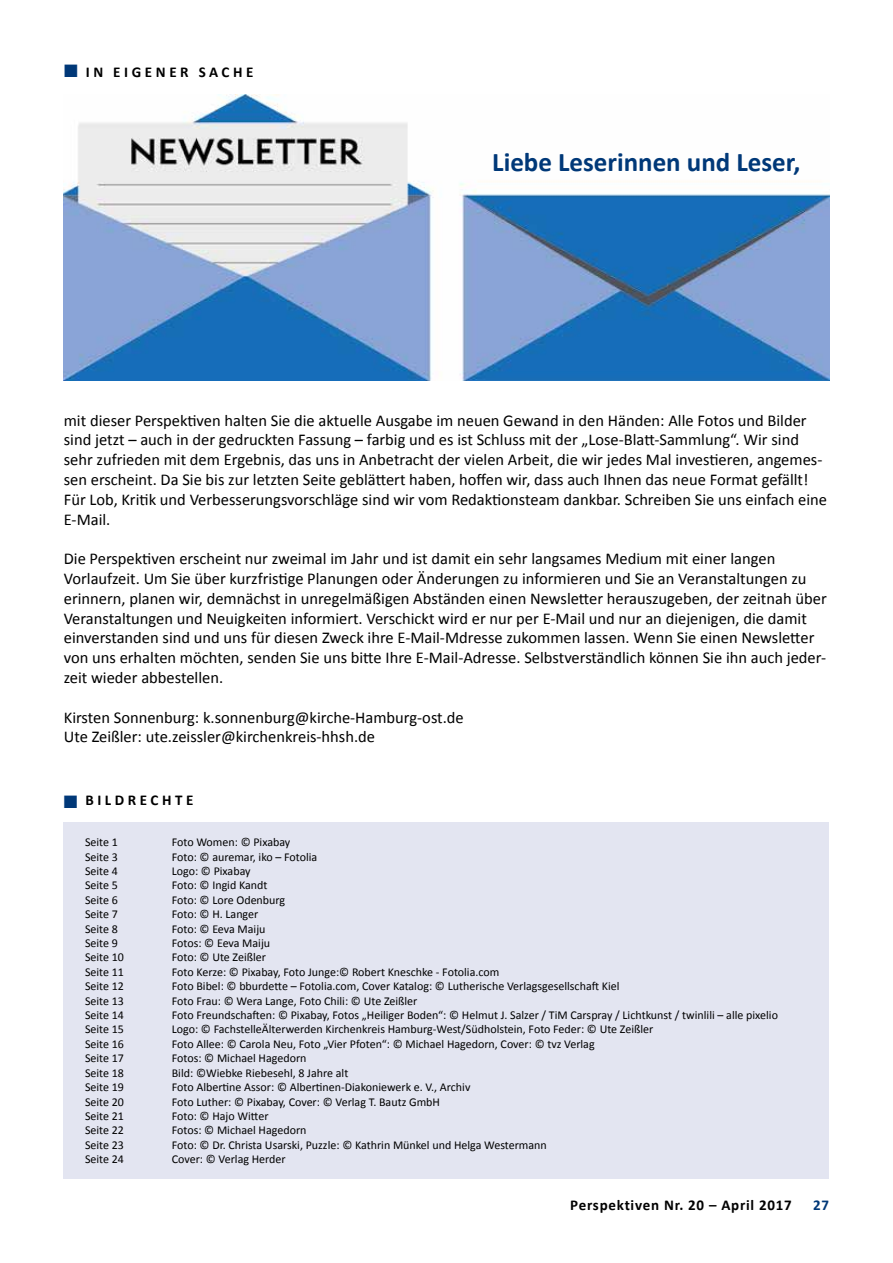
<style>
.page{position:relative;width:893px;height:1263px;background:#fff}
.page>*{position:absolute;margin:0;border:0;box-sizing:border-box;transform-origin:0 0}
.t1{font:700 27px "Calibri";color:#003878}
.t2{font:16.5px/19.8px "Calibri";color:#000}
.t3{font:700 15px "Calibri";letter-spacing:.05em;color:#000}
.t4{font:700 15px "Calibri";letter-spacing:.24em;color:#000}
.t5{font:700 15px "Calibri";color:#003878}
.t6{font:12px "Calibri";color:#000}
.s1{color:#003878}
</style>
<div class="page">
<img style="left:64px;top:95px;width:765px;height:286px">
<div style="left:64px;top:823px;width:765px;height:356px;background:#e3e5f1"></div>
<p class="t4" style="left:64px;top:62px;width:191px"><span class="s1">■</span> IN EIGENER SACHE</p>
<h1 class="t1" style="left:492px;top:145px;width:310px">Liebe Leserinnen und Leser,</h1>
<p class="t2" style="left:64px;top:410px;width:765px">mit dieser Perspektiven halten Sie die aktuelle Ausgabe im neuen Gewand in den Händen: Alle Fotos und Bilder sind jetzt – auch in der gedruckten Fassung – farbig und es ist Schluss mit der „Lose-Blatt-Sammlung“. Wir sind sehr zufrieden mit dem Ergebnis, das uns in Anbetracht der vielen Arbeit, die wir jedes Mal investieren, angemes&shy;sen erscheint. Da Sie bis zur letzten Seite geblättert haben, hoffen wir, dass auch Ihnen das neue Format gefällt!<br>Für Lob, Kritik und Verbesserungsvorschläge sind wir vom Redaktionsteam dankbar. Schreiben Sie uns einfach eine E-Mail.</p>
<p class="t2" style="left:64px;top:549px;width:764px">Die Perspektiven erscheint nur zweimal im Jahr und ist damit ein sehr langsames Medium mit einer langen Vorlaufzeit. Um Sie über kurzfristige Planungen oder Änderungen zu informieren und Sie an Veranstaltungen zu erinnern, planen wir, demnächst in unregelmäßigen Abständen einen Newsletter herauszugeben, der zeitnah über Veranstaltungen und Neuigkeiten informiert. Verschickt wird er nur per E-Mail und nur an diejenigen, die damit einverstanden sind und uns für diesen Zweck ihre E-Mail-Mdresse zukommen lassen. Wenn Sie einen Newsletter von uns erhalten möchten, senden Sie uns bitte Ihre E-Mail-Adresse. Selbstverständlich können Sie ihn auch jeder&shy;zeit wieder abbestellen.</p>
<p class="t2" style="left:64px;top:707px;width:402px">Kirsten Sonnenburg: k.sonnenburg@kirche-Hamburg-ost.de<br>Ute Zeißler: ute.zeissler@kirchenkreis-hhsh.de</p>
<p class="t4" style="left:64px;top:791px;width:131px"><span class="s1">■</span> BILDRECHTE</p>
<p class="t6" style="left:85px;top:835px;width:34px">Seite 1</p>
<p class="t6" style="left:172px;top:835px;width:120px">Foto Women: © Pixabay</p>
<p class="t6" style="left:85px;top:849px;width:34px">Seite 3</p>
<p class="t6" style="left:172px;top:849px;width:147px">Foto: © auremar, iko – Fotolia</p>
<p class="t6" style="left:85px;top:863px;width:34px">Seite 4</p>
<p class="t6" style="left:172px;top:863px;width:80px">Logo: © Pixabay</p>
<p class="t6" style="left:85px;top:878px;width:34px">Seite 5</p>
<p class="t6" style="left:172px;top:878px;width:97px">Foto: © Ingid Kandt</p>
<p class="t6" style="left:85px;top:892px;width:34px">Seite 6</p>
<p class="t6" style="left:172px;top:892px;width:115px">Foto: © Lore Odenburg</p>
<p class="t6" style="left:85px;top:907px;width:34px">Seite 7</p>
<p class="t6" style="left:172px;top:907px;width:88px">Foto: © H. Langer</p>
<p class="t6" style="left:85px;top:921px;width:34px">Seite 8</p>
<p class="t6" style="left:172px;top:921px;width:95px">Foto: © Eeva Maiju</p>
<p class="t6" style="left:85px;top:935px;width:34px">Seite 9</p>
<p class="t6" style="left:172px;top:935px;width:100px">Fotos: © Eeva Maiju</p>
<p class="t6" style="left:85px;top:950px;width:40px">Seite 10</p>
<p class="t6" style="left:172px;top:950px;width:96px">Foto: © Ute Zeißler</p>
<p class="t6" style="left:85px;top:964px;width:40px">Seite 11</p>
<p class="t6" style="left:172px;top:964px;width:329px">Foto Kerze: © Pixabay, Foto Junge:© Robert Kneschke - Fotolia.com</p>
<p class="t6" style="left:85px;top:979px;width:40px">Seite 12</p>
<p class="t6" style="left:172px;top:979px;width:449px">Foto Bibel: © bburdette – Fotolia.com, Cover Katalog: © Lutherische Verlagsgesellschaft Kiel</p>
<p class="t6" style="left:85px;top:993px;width:40px">Seite 13</p>
<p class="t6" style="left:172px;top:993px;width:247px">Foto Frau: © Wera Lange, Foto Chili: © Ute Zeißler</p>
<p class="t6" style="left:85px;top:1007px;width:40px">Seite 14</p>
<p class="t6" style="left:172px;top:1007px;width:608px">Foto Freundschaften: © Pixabay, Fotos „Heiliger Boden“: © Helmut J. Salzer / TiM Carspray / Lichtkunst / twinlili – alle pixelio</p>
<p class="t6" style="left:85px;top:1022px;width:40px">Seite 15</p>
<p class="t6" style="left:172px;top:1022px;width:483px">Logo: © FachstelleÄlterwerden Kirchenkreis Hamburg-West/Südholstein, Foto Feder: © Ute Zeißler</p>
<p class="t6" style="left:85px;top:1036px;width:40px">Seite 16</p>
<p class="t6" style="left:172px;top:1036px;width:424px">Foto Allee: © Carola Neu, Foto „Vier Pfoten“: © Michael Hagedorn, Cover: © tvz Verlag</p>
<p class="t6" style="left:85px;top:1051px;width:40px">Seite 17</p>
<p class="t6" style="left:172px;top:1051px;width:136px">Fotos: © Michael Hagedorn</p>
<p class="t6" style="left:85px;top:1065px;width:40px">Seite 18</p>
<p class="t6" style="left:172px;top:1065px;width:178px">Bild: ©Wiebke Riebesehl, 8 Jahre alt</p>
<p class="t6" style="left:85px;top:1079px;width:40px">Seite 19</p>
<p class="t6" style="left:172px;top:1079px;width:300px">Foto Albertine Assor: © Albertinen-Diakoniewerk e. V., Archiv</p>
<p class="t6" style="left:85px;top:1094px;width:40px">Seite 20</p>
<p class="t6" style="left:172px;top:1094px;width:270px">Foto Luther: © Pixabay, Cover: © Verlag T. Bautz GmbH</p>
<p class="t6" style="left:85px;top:1108px;width:40px">Seite 21</p>
<p class="t6" style="left:172px;top:1108px;width:98px">Foto: © Hajo Witter</p>
<p class="t6" style="left:85px;top:1123px;width:40px">Seite 22</p>
<p class="t6" style="left:172px;top:1123px;width:136px">Fotos: © Michael Hagedorn</p>
<p class="t6" style="left:85px;top:1137px;width:40px">Seite 23</p>
<p class="t6" style="left:172px;top:1137px;width:377px">Foto: © Dr. Christa Usarski, Puzzle: © Kathrin Münkel und Helga Westermann</p>
<p class="t6" style="left:85px;top:1151px;width:40px">Seite 24</p>
<p class="t6" style="left:172px;top:1151px;width:115px">Cover: © Verlag Herder</p>
<p class="t3" style="left:570px;top:1196px;width:223px">Perspektiven Nr. 20 – April 2017</p>
<p class="t5" style="left:813px;top:1196px;width:17px">27</p>
</div>
